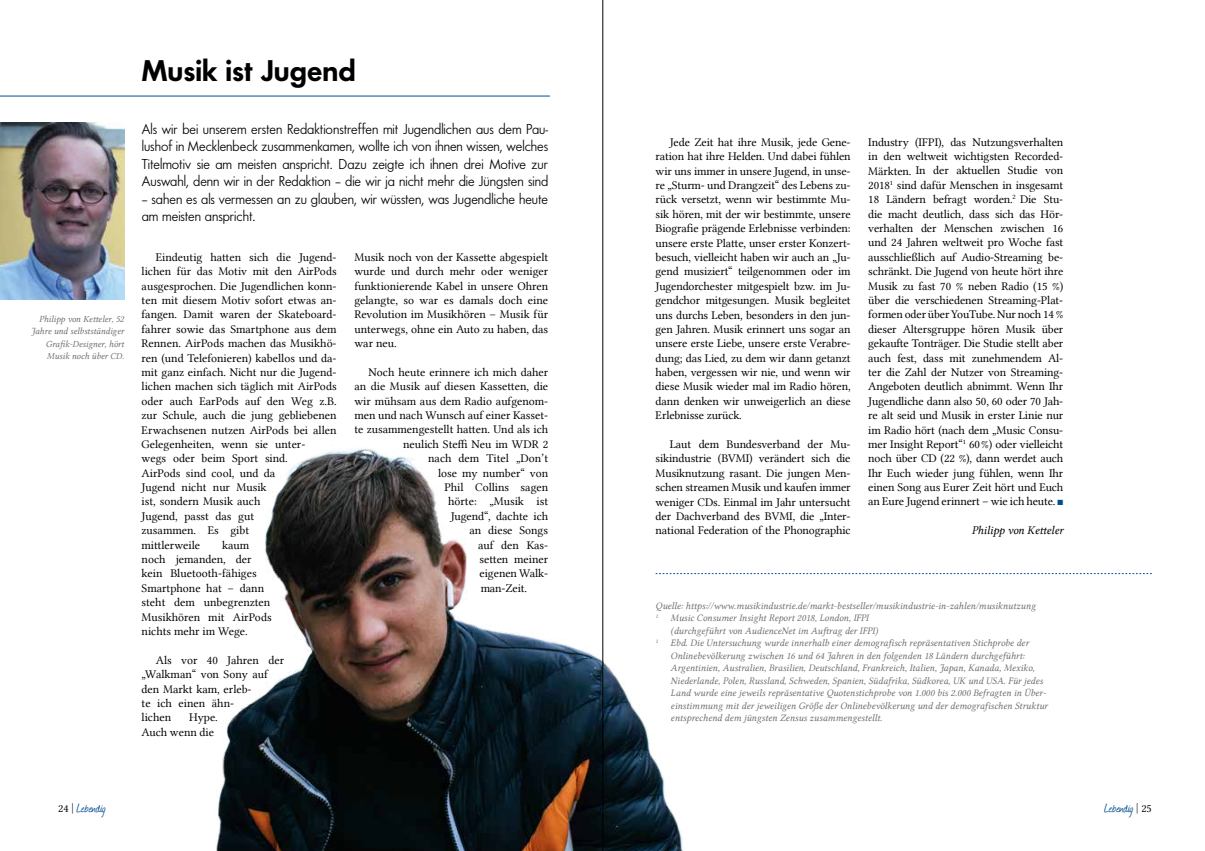
<style>
.page{position:relative;width:1205px;height:851px;background:#fff}
.page>*{position:absolute;margin:0;border:0;box-sizing:border-box;transform-origin:0 0}
.t1{font:600 31.25px "Futura No 2 D";color:#000}
.t2{font:15px/17.5px "Futura No 2 D";color:#000;text-align:justify}
.t3{font:15px "Journal";color:#004d91}
.t4{font:11.88px/14.4px "Lin Libertine";color:#000}
.t5{font:11.88px "Lin Libertine I";letter-spacing:-.005em;color:#000}
.t6{font:10px "Lin Libertine I";color:#6f6f6e}
.t7{font:9.38px/12.5px "Lin Libertine I";letter-spacing:-.005em;color:#6f6f6e;text-align:right}
.s1{color:#004d91}
.s2{font-family:"Lin Libertine";font-size:11.25px;color:#000}
</style>
<div class="page">
<svg style="left:722px;top:573px;width:430px;height:1px"></svg>
<img style="left:216px;top:416px;width:505px;height:434px">
<hr style="left:0;top:96px;width:550px;height:1px;background:#004d91">
<img style="left:0;top:122px;width:124px;height:177px">
<hr style="left:602px;top:0;width:1px;height:850px;background:#000">
<p class="t7" style="left:31px;top:312px;width:94px">Philipp von Ketteler, 52<br>Jahre und selbstständiger<br>Grafik-Designer, hört<br>Musik noch über CD.</p>
<h1 class="t1" style="left:142px;top:52px;width:215px">Musik ist Jugend</h1>
<p class="t2" style="left:142px;top:120px;width:408px">Als wir bei unserem ersten Redaktionstreffen mit Jugendlichen aus dem Pau&shy;lushof in Mecklenbeck zusammenkamen, wollte ich von ihnen wissen, welches Titelmotiv sie am meisten anspricht. Dazu zeigte ich ihnen drei Motive zur Auswahl, denn wir in der Redaktion – die wir ja nicht mehr die Jüngsten sind</p>
<p class="t2" style="left:142px;top:190px;width:408px">– sahen es als vermessen an zu glauben, wir wüssten, was Jugendliche heute am meisten anspricht.</p>
<p class="t4" style="left:142px;top:250px;width:197px;text-indent:14px">Eindeutig hatten sich die Jugend&shy;lichen für das Motiv mit den AirPods ausgesprochen. Die Jugendlichen konn&shy;ten mit diesem Motiv sofort etwas an&shy;fangen. Damit waren der Skateboard&shy;fahrer sowie das Smartphone aus dem<br>Rennen. AirPods machen das Musikhö&shy;ren (und Telefonieren) kabellos und da&shy;mit ganz einfach. Nicht nur die Jugend&shy;lichen machen sich täglich mit AirPods oder auch EarPods auf den Weg z.B. zur Schule, auch die jung gebliebenen<br>Erwachsenen nutzen AirPods bei allen<br>Gelegenheiten, wenn sie unter-<br>wegs oder beim Sport sind.<br>AirPods sind cool, und da<br>Jugend nicht nur Musik<br>ist, sondern Musik auch<br>Jugend, passt das gut<br>zusammen. Es gibt<br>mittlerweile</p>
<p class="t4" style="left:142px;top:537px;width:132px;text-indent:80px">kaum noch jemanden, der kein Bluetooth-fähiges<br>Smartphone hat – dann steht dem unbegrenzten<br>Musikhören mit AirPods nichts mehr im Wege.</p>
<p class="t4" style="left:142px;top:652px;width:144px;text-indent:14px">Als vor 40 Jahren der „Walkman“ von Sony auf den Markt kam, erleb-<br>te ich einen ähn-<br>lichen</p>
<p class="t4" style="left:142px;top:710px;width:78px;text-indent:47px">Hype.<br>Auch wenn die</p>
<p class="t4" style="left:354px;top:250px;width:195px;text-align:justify">Musik noch von der Kassette abgespielt wurde und durch mehr oder weniger funktionierende Kabel in unsere Ohren gelangte, so war es damals doch eine Revolution im Musikhören – Musik für unterwegs, ohne ein Auto zu haben, das war neu.</p>
<p class="t4" style="left:369px;top:365px;width:181px">Noch heute erinnere ich mich daher</p>
<p class="t4" style="left:354px;top:379px;width:195px">an die Musik auf diesen Kassetten, die</p>
<p class="t4" style="left:354px;top:393px;width:195px">wir mühsam aus dem Radio aufgenom-</p>
<p class="t4" style="left:354px;top:408px;width:195px">men und nach Wunsch auf einer Kasset-</p>
<p class="t4" style="left:354px;top:422px;width:195px">te zusammengestellt hatten. Und als ich</p>
<p class="t4" style="left:403px;top:437px;width:147px">neulich Steffi Neu im WDR 2</p>
<p class="t4" style="left:428px;top:451px;width:122px">nach dem Titel „Don’t</p>
<p class="t4" style="left:438px;top:465px;width:111px">lose my number“ von</p>
<p class="t4" style="left:444px;top:480px;width:105px">Phil Collins sagen</p>
<p class="t4" style="left:448px;top:494px;width:102px">hörte: „Musik ist</p>
<p class="t4" style="left:451px;top:508px;width:99px">Jugend“, dachte ich</p>
<p class="t4" style="left:469px;top:523px;width:80px">an diese Songs</p>
<p class="t4" style="left:478px;top:537px;width:72px">auf den Kas-</p>
<p class="t4" style="left:479px;top:552px;width:70px">setten meiner</p>
<p class="t4" style="left:479px;top:566px;width:70px">eigenen Walk-</p>
<p class="t4" style="left:481px;top:580px;width:48px">man-Zeit.</p>
<p class="t4" style="left:656px;top:135px;width:196px;text-align:justify;text-indent:14px">Jede Zeit hat ihre Musik, jede Gene&shy;ration hat ihre Helden. Und dabei fühlen wir uns immer in unsere Jugend, in unse&shy;re „Sturm- und Drangzeit“ des Lebens zu&shy;rück versetzt, wenn wir bestimmte Mu&shy;sik hören, mit der wir bestimmte, unsere Biografie prägende Erlebnisse verbinden: unsere erste Platte, unser erster Konzert&shy;besuch, vielleicht haben wir auch an „Ju&shy;gend musiziert“ teilgenommen oder im Jugendorchester mitgespielt bzw. im Ju&shy;gendchor mitgesungen. Musik begleitet uns durchs Leben, besonders in den jun&shy;gen Jahren. Musik erinnert uns sogar an unsere erste Liebe, unsere erste Verabre&shy;dung; das Lied, zu dem wir dann getanzt haben, vergessen wir nie, und wenn wir diese Musik wieder mal im Radio hören, dann denken wir unweigerlich an diese Erlebnisse zurück.</p>
<p class="t4" style="left:656px;top:437px;width:196px;text-align:justify;text-indent:14px">Laut dem Bundesverband der Mu&shy;sikindustrie (BVMI) verändert sich die Musiknutzung rasant. Die jungen Men&shy;schen streamen Musik und kaufen immer weniger CDs. Einmal im Jahr untersucht der Dachverband des BVMI, die „Inter&shy;national Federation of the Phonographic</p>
<p class="t4" style="left:868px;top:135px;width:196px;text-align:justify">Industry (IFPI), das Nutzungsverhalten in den weltweit wichtigsten Recorded-Märkten. In der aktuellen Studie von 2018<sup>1</sup> sind dafür Menschen in insgesamt 18 Ländern befragt worden.<sup>2</sup> Die Stu&shy;die macht deutlich, dass sich das Hör&shy;verhalten der Menschen zwischen 16 und 24 Jahren weltweit pro Woche fast ausschließlich auf Audio-Streaming be&shy;schränkt. Die Jugend von heute hört ihre Musik zu fast 70 % neben Radio (15 %) über die verschiedenen Streaming-Plat&shy;formen oder über YouTube. Nur noch 14 % dieser Altersgruppe hören Musik über gekaufte Tonträger. Die Studie stellt aber auch fest, dass mit zunehmendem Al&shy;ter die Zahl der Nutzer von Streaming-Angeboten deutlich abnimmt. Wenn Ihr Jugendliche dann also 50, 60 oder 70 Jah&shy;re alt seid und Musik in erster Linie nur im Radio hört (nach dem „Music Consu&shy;mer Insight Report“<sup>1</sup> 60 %) oder vielleicht noch über CD (22 %), dann werdet auch Ihr Euch wieder jung fühlen, wenn Ihr einen Song aus Eurer Zeit hört und Euch an Eure Jugend erinnert – wie ich heute. <span class="s1">■</span></p>
<p class="t5" style="left:971px;top:523px;width:93px">Philipp von Ketteler</p>
<p class="t6" style="left:656px;top:600px;width:382px">Quelle: https://www.musikindustrie.de/markt-bestseller/musikindustrie-in-zahlen/musiknutzung</p>
<p class="t6" style="left:656px;top:612px;width:214px"><sup>1</sup> Music Consumer Insight Report 2018, London, IFPI</p>
<p class="t6" style="left:671px;top:625px;width:209px">(durchgeführt von AudienceNet im Auftrag der IFPI)</p>
<p class="t6" style="left:656px;top:637px;width:375px"><sup>1</sup> Ebd. Die Untersuchung wurde innerhalb einer demografisch repräsentativen Stichprobe der</p>
<p class="t6" style="left:671px;top:650px;width:356px">Onlinebevölkerung zwischen 16 und 64 Jahren in den folgenden 18 Ländern durchgeführt:</p>
<p class="t6" style="left:671px;top:662px;width:366px">Argentinien, Australien, Brasilien, Deutschland, Frankreich, Italien, Japan, Kanada, Mexiko,</p>
<p class="t6" style="left:671px;top:675px;width:374px">Niederlande, Polen, Russland, Schweden, Spanien, Südafrika, Südkorea, UK und USA. Für jedes</p>
<p class="t6" style="left:671px;top:687px;width:377px">Land wurde eine jeweils repräsentative Quotenstichprobe von 1.000 bis 2.000 Befragten in Über-</p>
<p class="t6" style="left:671px;top:700px;width:379px">einstimmung mit der jeweiligen Größe der Onlinebevölkerung und der demografischen Struktur</p>
<p class="t6" style="left:671px;top:712px;width:213px">entsprechend dem jüngsten Zensus zusammengestellt.</p>
<p class="t3" style="left:58px;top:797px;width:49px"><span class="s2">24 |</span> Lebendig</p>
<p class="t3" style="left:1104px;top:797px;width:49px">Lebendig <span class="s2">| 25</span></p>
</div>
